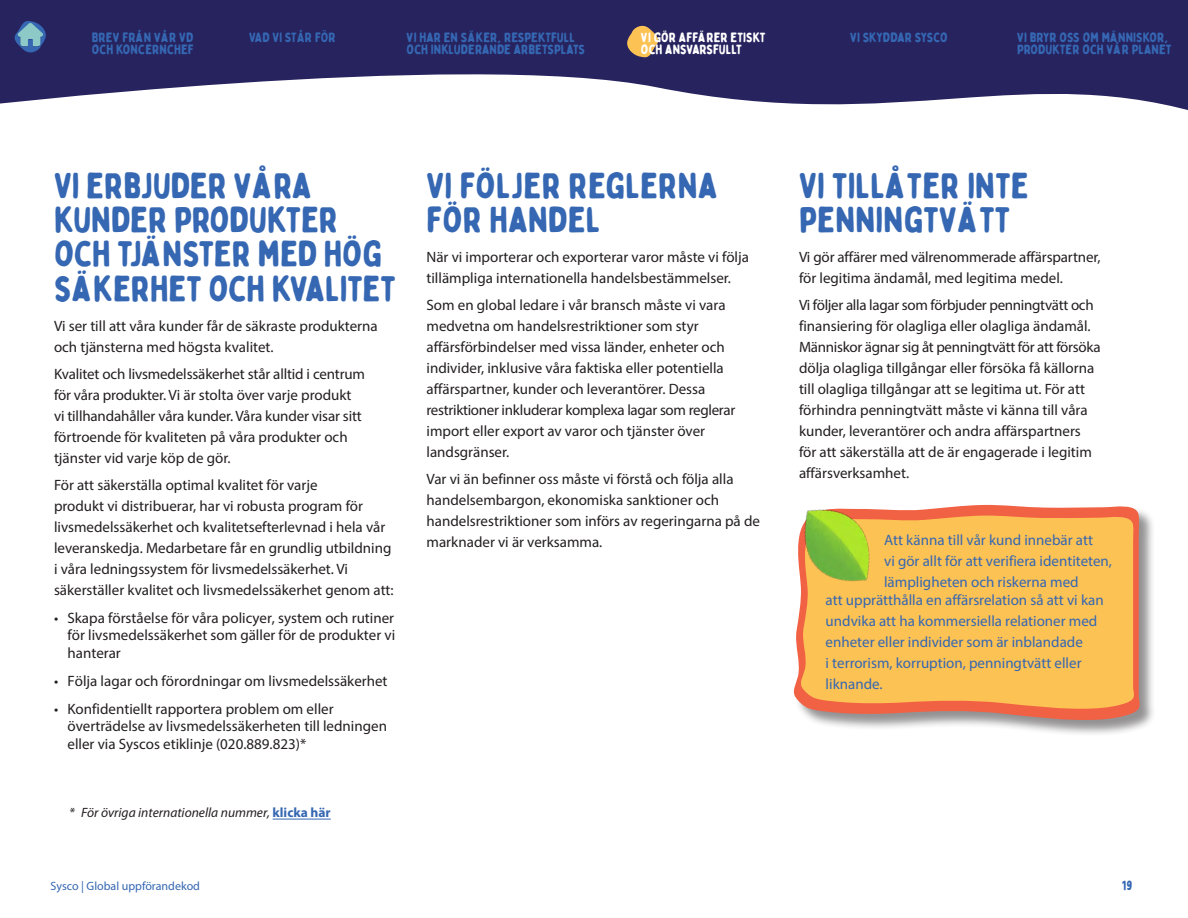
<style>
.page{position:relative;width:1188px;height:918px;background:#fff}
.page>*{position:absolute;margin:0;border:0;box-sizing:border-box;transform-origin:0 0}
.Headline__H1{font:36px/34.5px "Bobby Jones Soft";letter-spacing:-.01em;color:#3567b2}
.Body__P{font:15px/21px "Myriad Pro";color:#231f20}
.footnote{font:15px/17.7px "Myriad Pro";color:#231f20;text-align:justify}
.quote{font:15px/21px "Myriad Pro";color:#3567b2}
.t1{font:13.5px/12px "Bobby Jones Soft";color:#3567b2}
.footnote-2{font:italic 13.5px "Myriad Pro";color:#231f20}
.t2{font:13.5px/12px "Bobby Jones Soft";color:#fff}
.t3{font:13.5px "Bobby Jones Soft";letter-spacing:-.03em;color:#3567b2}
.t4{font:12px "Myriad Pro";color:#3567b2}
.s1{font-weight:700;font-style:normal;color:#3567b2}
</style>
<div class="page">
<div style="left:795px;top:505px;width:361px;height:231px;background:#231f20;opacity:.49"></div>
<svg style="left:793px;top:504px;width:350px;height:217px"></svg>
<svg style="left:798px;top:513px;width:340px;height:197px;background:#fbba53"></svg>
<img style="left:793px;top:504px;width:89px;height:83px">
<svg style="left:0;top:0;width:1188px;height:110px;fill:#27235f"></svg>
<svg style="left:621px;top:22px;width:41px;height:36px"></svg>
<svg style="left:11px;top:21px;width:40px;height:35px"></svg>
<hr style="left:273px;top:819px;width:58px;height:1px;background:#3567b2">
<p class="t1" style="left:92px;top:31px;width:104px">BREV FRÅN VÅR VD<br>OCH KONCERNCHEF</p>
<p class="t1" style="left:249px;top:31px;width:88px">VAD VI STÅR FÖR</p>
<p class="t1" style="left:407px;top:32px;width:180px">VI HAR EN SÄKER, RESPEKTFULL<br>OCH INKLUDERANDE ARBETSPLATS</p>
<p class="t2" style="left:641px;top:32px;width:126px">VI GÖR AFFÄRER ETISKT<br>OCH ANSVARSFULLT</p>
<p class="t1" style="left:1017px;top:32px;width:156px">VI BRYR OSS OM MÄNNISKOR,<br>PRODUKTER OCH VÅR PLANET</p>
<p class="t3" style="left:850px;top:29px;width:99px">VI SKYDDAR SYSCO</p>
<p class="Headline__H1" style="left:54px;top:169px;width:343px">VI ERBJUDER VÅRA<br>KUNDER PRODUKTER<br>OCH TJÄNSTER MED HÖG<br>SÄKERHET OCH KVALITET</p>
<p class="Body__P" style="left:54px;top:315px;width:325px">Vi ser till att våra kunder får de säkraste produkterna och tjänsterna med högsta kvalitet.</p>
<p class="Body__P" style="left:54px;top:363px;width:313px">Kvalitet och livsmedelssäkerhet står alltid i centrum för våra produkter. Vi är stolta över varje produkt vi tillhandahåller våra kunder. Våra kunder visar sitt förtroende för kvaliteten på våra produkter och tjänster vid varje köp de gör.</p>
<p class="Body__P" style="left:54px;top:474px;width:341px">För att säkerställa optimal kvalitet för varje<br>produkt vi distribuerar, har vi robusta program för livsmedelssäkerhet och kvalitetsefterlevnad i hela vår leveranskedja. Medarbetare får en grundlig utbildning i våra ledningssystem för livsmedelssäkerhet. Vi säkerställer kvalitet och livsmedelssäkerhet genom att:</p>
<p class="footnote" style="left:68px;top:609px;width:329px;text-indent:-14px">• Skapa förståelse för våra policyer, system och rutiner för livsmedelssäkerhet som gäller för de produkter vi hanterar</p>
<p class="footnote" style="left:54px;top:672px;width:335px">• Följa lagar och förordningar om livsmedelssäkerhet</p>
<p class="footnote" style="left:68px;top:700px;width:321px;text-align:left;text-indent:-14px">• Konfidentiellt rapportera problem om eller överträdelse av livsmedelssäkerheten till ledningen eller via Syscos etiklinje (020.889.823)*</p>
<p class="footnote-2" style="left:69px;top:804px;width:263px">* För övriga internationella nummer, <span class="s1">klicka här</span></p>
<p class="Headline__H1" style="left:426px;top:169px;width:293px">VI FÖLJER REGLERNA<br>FÖR HANDEL</p>
<p class="Body__P" style="left:426px;top:246px;width:324px">När vi importerar och exporterar varor måste vi följa tillämpliga internationella handelsbestämmelser.</p>
<p class="Body__P" style="left:426px;top:294px;width:310px">Som en global ledare i vår bransch måste vi vara medvetna om handelsrestriktioner som styr affärsförbindelser med vissa länder, enheter och individer, inklusive våra faktiska eller potentiella affärspartner, kunder och leverantörer. Dessa restriktioner inkluderar komplexa lagar som reglerar import eller export av varor och tjänster över landsgränser.</p>
<p class="Body__P" style="left:426px;top:468px;width:335px">Var vi än befinner oss måste vi förstå och följa alla handelsembargon, ekonomiska sanktioner och handelsrestriktioner som införs av regeringarna på de marknader vi är verksamma.</p>
<p class="Headline__H1" style="left:799px;top:169px;width:232px">VI TILLÅTER INTE<br>PENNINGTVÄTT</p>
<p class="Body__P" style="left:799px;top:246px;width:303px">Vi gör affärer med välrenommerade affärspartner, för legitima ändamål, med legitima medel.</p>
<p class="Body__P" style="left:799px;top:294px;width:303px">Vi följer alla lagar som förbjuder penningtvätt och finansiering för olagliga eller olagliga ändamål.<br>Människor ägnar sig åt penningtvätt för att försöka dölja olagliga tillgångar eller försöka få källorna till olagliga tillgångar att se legitima ut. För att förhindra penningtvätt måste vi känna till våra kunder, leverantörer och andra affärspartners för att säkerställa att de är engagerade i legitim affärsverksamhet.</p>
<h2 class="quote" style="left:884px;top:529px;width:229px">Att känna till vår kund innebär att<br>vi gör allt för att verifiera identiteten, lämpligheten och riskerna med</h2>
<p class="quote" style="left:826px;top:589px;width:280px">att upprätthålla en affärsrelation så att vi kan undvika att ha kommersiella relationer med enheter eller individer som är inblandade<br>i terrorism, korruption, penningtvätt eller liknande.</p>
<p class="t4" style="left:51px;top:879px;width:151px">Sysco | Global uppförandekod</p>
<p class="t1" style="left:1122px;top:880px;width:12px">19</p>
</div>
